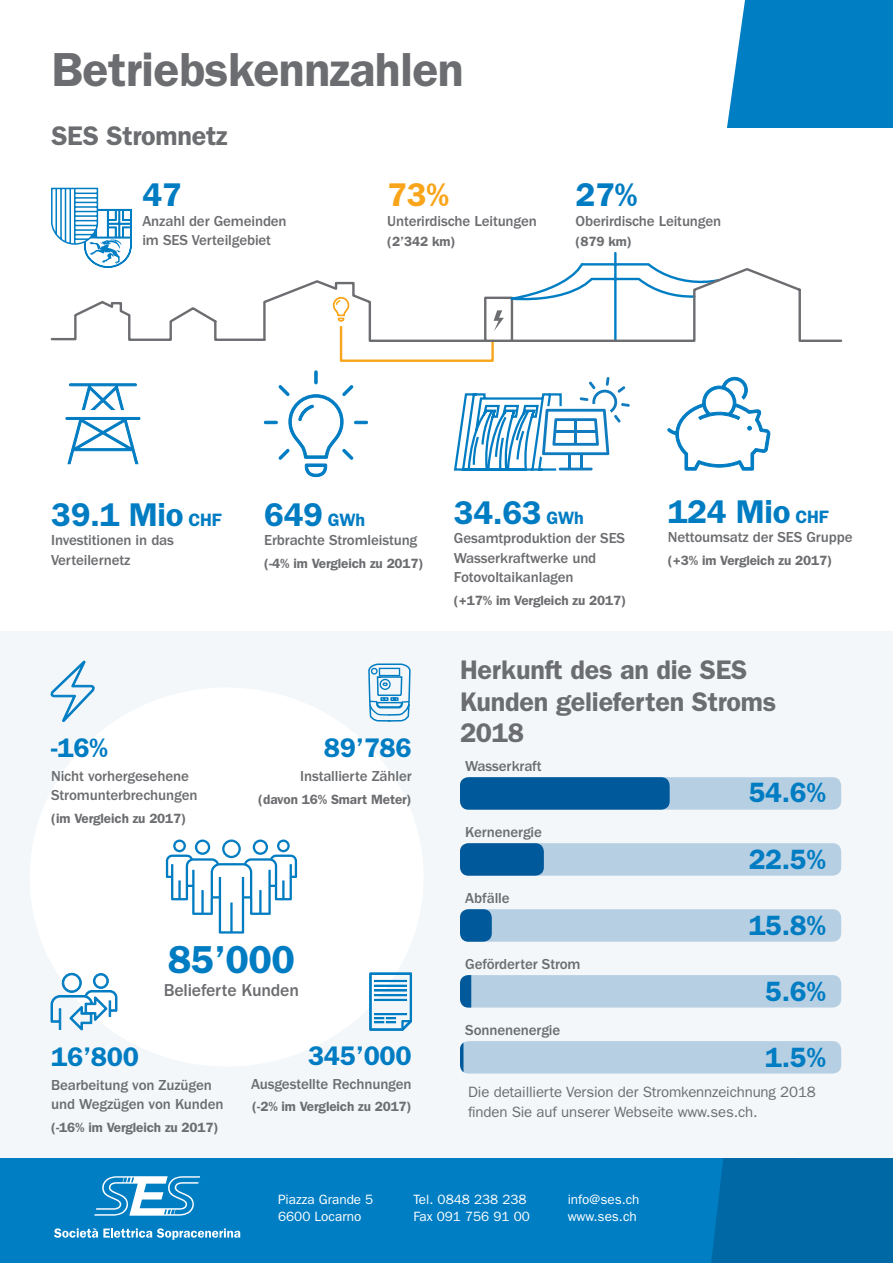
<style>
.page{position:relative;width:893px;height:1263px;background:#fff}
.page>*{position:absolute;margin:0;border:0;box-sizing:border-box;transform-origin:0 0}
.t1{font:600 48px "ITC Franklin Gothic Std";letter-spacing:-.01em;color:#6c6d70}
.t2{font:600 39.15px "ITC Franklin Gothic Std";color:#007cc2}
.t3{font:600 33px "ITC Franklin Gothic Std";letter-spacing:-.01em;color:#007cc2}
.t4{font:600 33px "ITC Franklin Gothic Std";color:#f9a51b}
.t5{font:600 28.05px "ITC Franklin Gothic Std";color:#007cc2}
.t6{font:600 27px/31.5px "ITC Franklin Gothic Std";letter-spacing:-.01em;color:#6c6d70}
.t7{font:600 27px "ITC Franklin Gothic Std";letter-spacing:-.01em;color:#007cc2}
.t8{font:500 17.85px "ITC Franklin Gothic Std";letter-spacing:-.01em;color:#6c6d70}
.t9{font:500 15px/19.5px "ITC Franklin Gothic Std";letter-spacing:-.01em;color:#6c6d70}
.t10{font:15px/19.5px "ITC Franklin Gothic Std";letter-spacing:-.01em;color:#6c6d70}
.t11{font:600 13.5px "ITC Franklin Gothic Std";letter-spacing:-.01em;color:#6c6d70}
.t12{font:13.5px/16.5px "ITC Franklin Gothic Std";color:#fff}
.s1{font-size:18px}
</style>
<div class="page">
<div style="left:0;top:631px;width:893px;height:631px;background:#f3f7fa"></div>
<div style="left:30px;top:687px;width:393px;height:379px;background:#fff;border-radius:50%"></div>
<svg style="left:667px;top:377px;width:103px;height:94px"></svg>
<div style="left:314px;top:370px;width:4px;height:14px;border:1px solid #007cc2"></div>
<div style="left:354px;top:421px;width:14px;height:3px;border:1px solid #007cc2"></div>
<svg style="left:264px;top:371px;width:103px;height:107px"></svg>
<svg style="left:65px;top:417px;width:76px;height:47px"></svg>
<svg style="left:69px;top:383px;width:68px;height:27px"></svg>
<svg style="left:454px;top:377px;width:176px;height:94px"></svg>
<div style="left:460px;top:843px;width:381px;height:33px;background:#b6cfe2;border-radius:9px"></div>
<div style="left:460px;top:843px;width:84px;height:33px;background:#00599b;border-radius:9px"></div>
<div style="left:460px;top:909px;width:381px;height:33px;background:#b6cfe2;border-radius:9px"></div>
<div style="left:460px;top:909px;width:32px;height:33px;background:#00599b;border-radius:9px"></div>
<div style="left:460px;top:975px;width:381px;height:32px;background:#b6cfe2;border-radius:9px"></div>
<svg style="left:460px;top:975px;width:11px;height:32px"></svg>
<div style="left:460px;top:1041px;width:381px;height:32px;background:#b6cfe2;border-radius:9px"></div>
<svg style="left:460px;top:1043px;width:3px;height:29px"></svg>
<svg style="left:166px;top:839px;width:131px;height:94px"></svg>
<svg style="left:51px;top:973px;width:66px;height:57px"></svg>
<svg style="left:369px;top:972px;width:43px;height:59px"></svg>
<svg style="left:50px;top:661px;width:45px;height:61px"></svg>
<svg style="left:368px;top:663px;width:43px;height:59px"></svg>
<div style="left:0;top:1158px;width:796px;height:105px;background:#007ec4"></div>
<div style="left:711px;top:1158px;width:182px;height:105px;background:#0069a5"></div>
<svg style="left:54px;top:1228px;width:186px;height:12px"></svg>
<svg style="left:94px;top:1176px;width:106px;height:40px"></svg>
<div style="left:460px;top:777px;width:381px;height:33px;background:#b6cfe2;border-radius:9px"></div>
<div style="left:460px;top:777px;width:210px;height:33px;background:#00599b;border-radius:9px"></div>
<div style="left:727px;top:0;width:166px;height:128px;background:#007ec4"></div>
<svg style="left:50px;top:187px;width:793px;height:175px"></svg>
<h1 class="t1" style="left:51px;top:41px;width:414px">Betriebskennzahlen</h1>
<h3 class="t6" style="left:51px;top:120px;width:178px">SES Stromnetz</h3>
<h3 class="t3" style="left:142px;top:175px;width:41px">47</h3>
<p class="t9" style="left:142px;top:211px;width:146px">Anzahl der Gemeinden im SES Verteilgebiet</p>
<h3 class="t4" style="left:387px;top:175px;width:64px">73%</h3>
<p class="t9" style="left:387px;top:211px;width:151px">Unterirdische Leitungen</p>
<p class="t11" style="left:387px;top:234px;width:70px">(2’342 km)</p>
<h3 class="t3" style="left:576px;top:175px;width:64px">27%</h3>
<p class="t9" style="left:576px;top:211px;width:147px">Oberirdische Leitungen</p>
<p class="t11" style="left:576px;top:234px;width:58px">(879 km)</p>
<h3 class="t3" style="left:51px;top:495px;width:172px">39.1 Mio <span class="s1">CHF</span></h3>
<p class="t9" style="left:51px;top:530px;width:124px">Investitionen in das<br>Verteilernetz</p>
<h3 class="t3" style="left:264px;top:495px;width:103px">649 <span class="s1">GWh</span></h3>
<p class="t9" style="left:264px;top:530px;width:155px">Erbrachte Stromleistung</p>
<p class="t11" style="left:264px;top:555px;width:161px">(-4% im Vergleich zu 2017)</p>
<h3 class="t7" style="left:51px;top:732px;width:58px">-16%</h3>
<p class="t9" style="left:51px;top:766px;width:148px">Nicht vorhergesehene<br>Stromunterbrechungen</p>
<p class="t11" style="left:51px;top:810px;width:137px">(im Vergleich zu 2017)</p>
<h3 class="t7" style="left:324px;top:732px;width:89px">89’786</h3>
<p class="t9" style="left:300px;top:766px;width:113px">Installierte Zähler</p>
<p class="t11" style="left:258px;top:791px;width:155px">(davon 16% Smart Meter)</p>
<h2 class="t2" style="left:168px;top:936px;width:129px">85’000</h2>
<p class="t8" style="left:164px;top:980px;width:137px">Belieferte Kunden</p>
<h3 class="t7" style="left:51px;top:1041px;width:89px">16’800</h3>
<p class="t9" style="left:51px;top:1075px;width:174px">Bearbeitung von Zuzügen und Wegzügen von Kunden</p>
<p class="t11" style="left:51px;top:1119px;width:169px">(-16% im Vergleich zu 2017)</p>
<h3 class="t7" style="left:308px;top:1039px;width:105px">345’000</h3>
<p class="t9" style="left:251px;top:1074px;width:162px">Ausgestellte Rechnungen</p>
<p class="t11" style="left:252px;top:1099px;width:161px">(-2% im Vergleich zu 2017)</p>
<h3 class="t3" style="left:454px;top:493px;width:132px">34.63 <span class="s1">GWh</span></h3>
<p class="t9" style="left:454px;top:528px;width:173px">Gesamtproduktion der SES<br>Wasserkraftwerke und<br>Fotovoltaikanlagen</p>
<p class="t11" style="left:454px;top:592px;width:174px">(+17% im Vergleich zu 2017)</p>
<h3 class="t3" style="left:668px;top:492px;width:162px">124 Mio <span class="s1">CHF</span></h3>
<p class="t9" style="left:668px;top:527px;width:186px">Nettoumsatz der SES Gruppe</p>
<p class="t11" style="left:668px;top:552px;width:166px">(+3% im Vergleich zu 2017)</p>
<h3 class="t6" style="left:460px;top:654px;width:318px">Herkunft des an die SES<br>Kunden gelieferten Stroms<br>2018</h3>
<p class="t9" style="left:465px;top:756px;width:78px">Wasserkraft</p>
<p class="t9" style="left:465px;top:822px;width:78px">Kernenergie</p>
<p class="t9" style="left:465px;top:888px;width:46px">Abfälle</p>
<p class="t9" style="left:465px;top:954px;width:117px">Geförderter Strom</p>
<p class="t9" style="left:465px;top:1020px;width:97px">Sonnenenergie</p>
<h3 class="t5" style="left:749px;top:776px;width:79px">54.6%</h3>
<h3 class="t5" style="left:749px;top:843px;width:79px">22.5%</h3>
<h3 class="t5" style="left:749px;top:909px;width:79px">15.8%</h3>
<h3 class="t5" style="left:765px;top:975px;width:62px">5.6%</h3>
<h3 class="t5" style="left:765px;top:1041px;width:62px">1.5%</h3>
<p class="t10" style="left:468px;top:1082px;width:349px">Die detaillierte Version der Stromkennzeichnung 2018 finden Sie auf unserer Webseite www.ses.ch.</p>
<p class="t12" style="left:278px;top:1192px;width:97px">Piazza Grande 5<br>6600 Locarno</p>
<p class="t12" style="left:413px;top:1192px;width:118px">Tel. 0848 238 238<br>Fax 091 756 91 00</p>
<p class="t12" style="left:568px;top:1192px;width:73px">info@ses.ch www.ses.ch</p>
</div>
